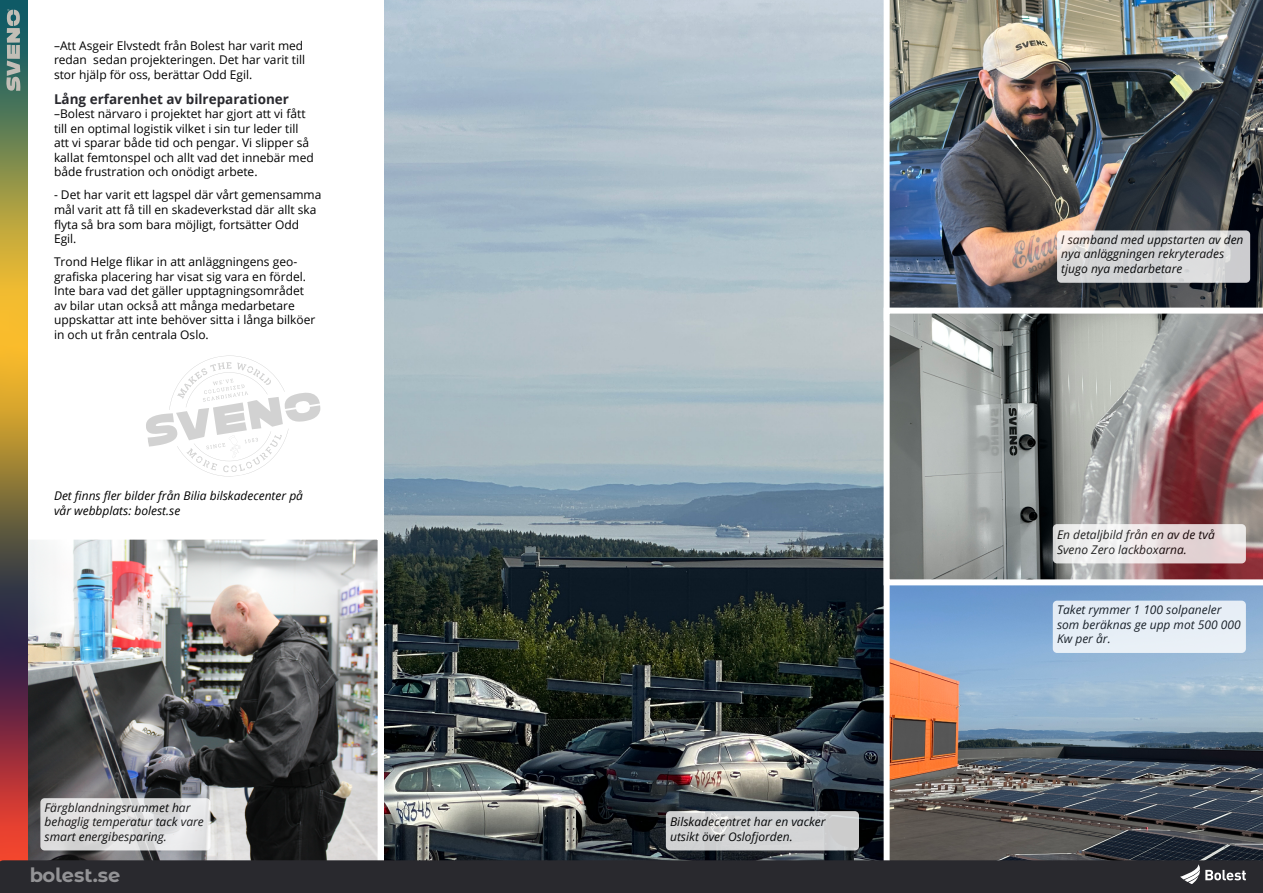
<style>
.page{position:relative;width:1263px;height:893px;background:#fff}
.page>*{position:absolute;margin:0;border:0;box-sizing:border-box;transform-origin:0 0}
.t1{font:700 19.5px "Montserrat Alternates";color:#fff}
.t2{font:700 13.5px "Open Sans";color:#29292e}
.t3{font:12px/14.5px "Open Sans";color:#000}
.t4{font:italic 12px/14.5px "Open Sans";color:#000}
</style>
<div class="page">
<img style="left:385px;top:0;width:499px;height:860px">
<img style="left:27px;top:534px;width:351px;height:326px">
<svg style="left:146px;top:355px;width:174px;height:122px"></svg>
<img style="left:0;top:0;width:27px;height:860px">
<svg style="left:6px;top:9px;width:14px;height:82px"></svg>
<img style="left:889px;top:0;width:374px;height:308px">
<svg style="left:889px;top:585px;width:374px;height:275px;background:#727d8c"></svg>
<svg style="left:889px;top:313px;width:374px;height:267px;background:#958a8a"></svg>
<svg style="left:40px;top:798px;width:170px;height:52px;background:#dededf"></svg>
<div style="left:666px;top:811px;width:193px;height:39px;background:#d2d3d5;border-radius:4px"></div>
<div style="left:1053px;top:601px;width:193px;height:52px;background:#e7eef6;border-radius:4px"></div>
<svg style="left:1053px;top:524px;width:193px;height:39px"></svg>
<svg style="left:1057px;top:230px;width:193px;height:53px;background:#d5d5d6"></svg>
<div style="left:0;top:860px;width:1263px;height:33px;background:#29292e"></div>
<p class="t3" style="left:54px;top:38px;width:253px">–Att Asgeir Elvstedt från Bolest har varit med redan sedan projekteringen. Det har varit till stor hjälp för oss, berättar Odd Egil.</p>
<p class="t2" style="left:54px;top:89px;width:236px">Lång erfarenhet av bilreparationer</p>
<p class="t3" style="left:54px;top:106px;width:261px">–Bolest närvaro i projektet har gjort att vi fått till en optimal logistik vilket i sin tur leder till att vi sparar både tid och pengar. Vi slipper så kallat femtonspel och allt vad det innebär med både frustration och onödigt arbete.</p>
<p class="t3" style="left:54px;top:188px;width:269px">- Det har varit ett lagspel där vårt gemensamma mål varit att få till en skadeverkstad där allt ska flyta så bra som bara möjligt, fortsätter Odd Egil.</p>
<p class="t3" style="left:54px;top:254px;width:263px">Trond Helge flikar in att anläggningens geo&shy;grafiska placering har visat sig vara en fördel.<br>Inte bara vad det gäller upptagningsområdet av bilar utan också att många medarbetare uppskattar att inte behöver sitta i långa bilköer in och ut från centrala Oslo.</p>
<p class="t4" style="left:54px;top:488px;width:250px">Det finns fler bilder från Bilia bilskadecenter på vår webbplats: bolest.se</p>
<p class="t4" style="left:45px;top:800px;width:161px">Färgblandningsrummet har behaglig temperatur tack vare smart energibesparing.</p>
<h1 class="t1" style="left:29px;top:861px;width:93px">bolest.se</h1>
<p class="t4" style="left:670px;top:814px;width:157px">Bilskadecentret har en vacker utsikt över Oslofjorden.</p>
<p class="t4" style="left:1061px;top:232px;width:184px">I samband med uppstarten av den nya anläggningen rekryterades tjugo nya medarbetare</p>
<p class="t4" style="left:1057px;top:527px;width:159px">En detaljbild från en av de två<br>Sveno Zero lackboxarna.</p>
<p class="t4" style="left:1057px;top:602px;width:185px">Taket rymmer 1 100 solpaneler som beräknas ge upp mot 500 000<br>Kw per år.</p>
</div>
